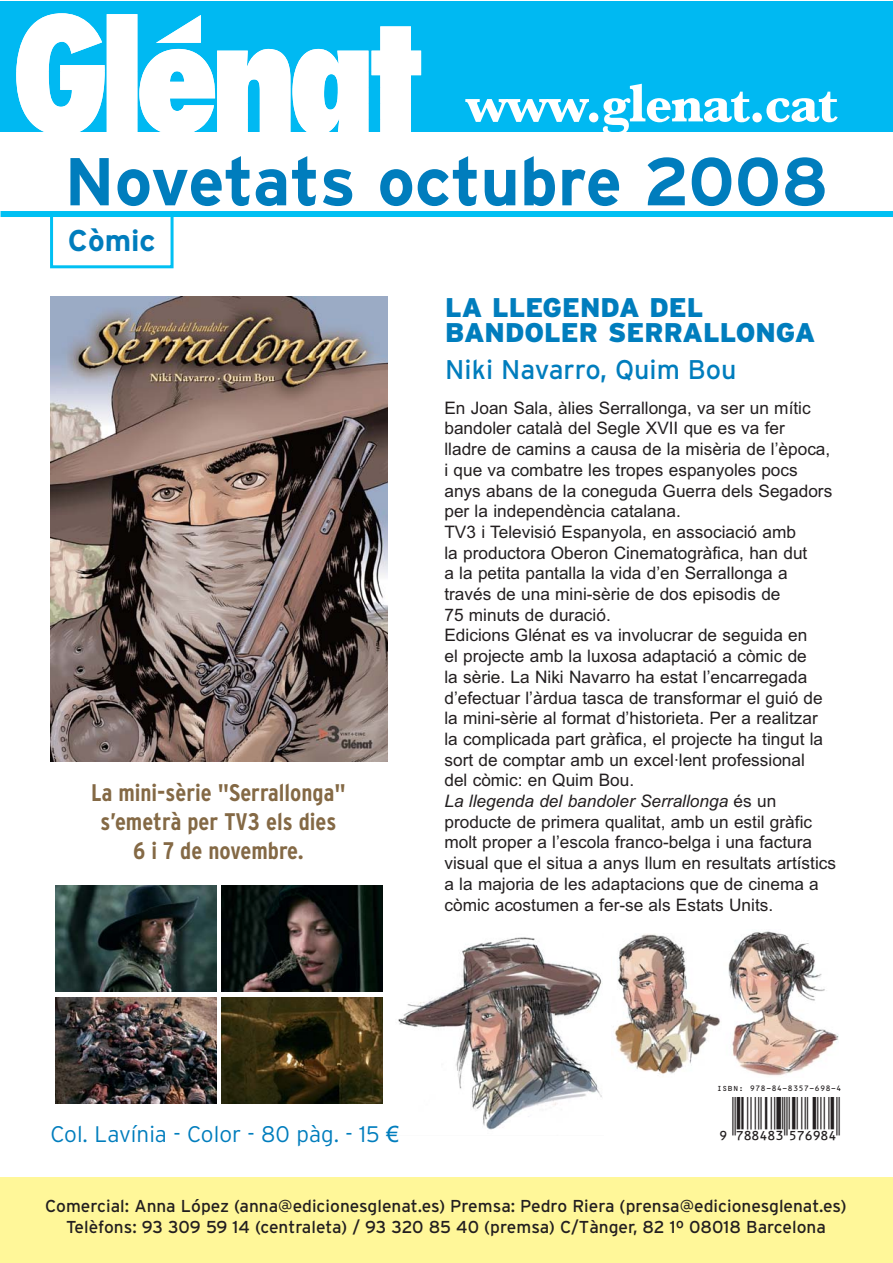
<style>
.page{position:relative;width:893px;height:1263px;background:#fff}
.page>*{position:absolute;margin:0;border:0;box-sizing:border-box;transform-origin:0 0}
.t1{font:700 67.5px "Interstate";letter-spacing:-.005em;color:#007dbd}
.t2{font:700 55.5px "URW Basker T Extr";letter-spacing:-.025em;color:#fff;scale:.96 1}
.t3{font:43.5px "Ean Lin P36";color:#231f20}
.t4{font:700 30px "Interstate";color:#007dbd}
.t5{font:900 27px/25.5px "Interstate";color:#007dbd}
.t6{font:27px "Interstate";color:#007dbd}
.t7{font:700 condensed 24px/28.8px "Interstate";color:#846945;text-align:center}
.t8{font:300 22.5px "Interstate";color:#007dbd}
.t9{font:17.25px/20.7px "Arial";color:#231f20}
.t10{font:17.25px/20.7px "Interstate";color:#231f20;text-align:center}
.t11{font:7.5px "OCRB";color:#231f20}
.s1{font-style:italic}
.s2{font-family:"Arial";font-weight:400}
</style>
<div class="page">
<img style="left:398px;top:937px;width:205px;height:193px">
<img style="left:614px;top:934px;width:106px;height:140px">
<img style="left:728px;top:931px;width:111px;height:145px">
<div style="left:0;top:1px;width:892px;height:131px;background:#00b9f2"></div>
<svg style="left:16px;top:13px;width:405px;height:119px"></svg>
<div style="left:0;top:1177px;width:892px;height:86px;background:#fff799"></div>
<div style="left:1px;top:211px;width:891px;height:6px;background:#00c0f3"></div>
<div style="left:50px;top:214px;width:124px;height:54px;border:3px solid #00c0f3"></div>
<img style="left:51px;top:296px;width:337px;height:465px">
<img style="left:55px;top:885px;width:161px;height:106px">
<img style="left:222px;top:885px;width:161px;height:106px">
<img style="left:55px;top:997px;width:161px;height:106px">
<img style="left:222px;top:997px;width:161px;height:106px">
<h2 class="t2" style="left:466px;top:84px;width:389px">www.glenat.cat</h2>
<h1 class="t1" style="left:64px;top:156px;width:766px">Novetats octubre 2008</h1>
<h3 class="t4" style="left:68px;top:229px;width:89px">Còmic</h3>
<h3 class="t7" style="left:91px;top:780px;width:256px">La mini-sèrie "Serrallonga" s’emetrà per TV3 els dies<br>6 i 7 de novembre.</h3>
<h3 class="t5" style="left:445px;top:297px;width:372px">LA LLEGENDA DEL<br>BANDOLER SERRALLONGA</h3>
<h3 class="t6" style="left:445px;top:359px;width:293px">Niki Navarro, Quim Bou</h3>
<p class="t9" style="left:444px;top:399px;width:393px">En Joan Sala, àlies Serrallonga, va ser un mític bandoler català del Segle XVII que es va fer<br>lladre de camins a causa de la misèria de l’època, i que va combatre les tropes espanyoles pocs anys abans de la coneguda Guerra dels Segadors per la independència catalana.<br>TV3 i Televisió Espanyola, en associació amb<br>la productora Oberon Cinematogràfica, han dut<br>a la petita pantalla la vida d’en Serrallonga a través de una mini-sèrie de dos episodis de<br>75 minuts de duració.<br>Edicions Glénat es va involucrar de seguida en<br>el projecte amb la luxosa adaptació a còmic de<br>la sèrie. La Niki Navarro ha estat l’encarregada d’efectuar l’àrdua tasca de transformar el guió de la mini-sèrie al format d’historieta. Per a realitzar<br>la complicada part gràfica, el projecte ha tingut la sort de comptar amb un excel·lent professional<br>del còmic: en Quim Bou.<br><span class="s1">La llegenda del bandoler Serrallonga</span> és un producte de primera qualitat, amb un estil gràfic molt proper a l’escola franco-belga i una factura visual que el situa a anys llum en resultats artístics a la majoria de les adaptacions que de cinema a còmic acostumen a fer-se als Estats Units.</p>
<h3 class="t8" style="left:51px;top:1125px;width:350px">Col. Lavínia - Color - 80 pàg. - 15 <span class="s2">€</span></h3>
<p class="t11" style="left:717px;top:1086px;width:126px">ISBN: 978-84-8357-698-4</p>
<h3 class="t3" style="left:707px;top:1082px;width:134px">,!7II4I3-fhgjie!</h3>
<p class="t10" style="left:45px;top:1197px;width:803px">Comercial: Anna López (anna@edicionesglenat.es) Premsa: Pedro Riera (prensa@edicionesglenat.es)<br>Telèfons: 93 309 59 14 (centraleta) / 93 320 85 40 (premsa) C/Tànger, 82 1º 08018 Barcelona</p>
</div>
